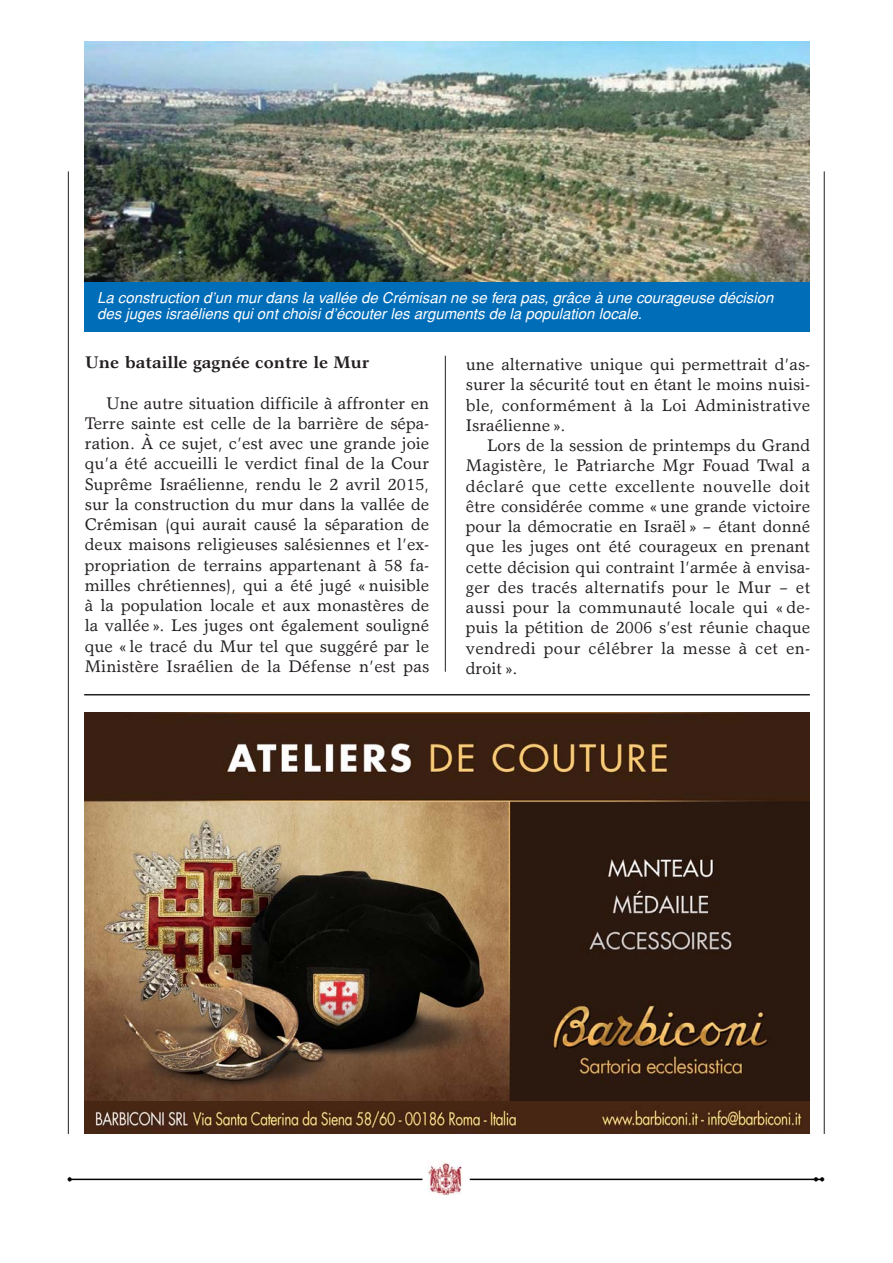
<style>
.page{position:relative;width:893px;height:1263px;background:#fff}
.page>*{position:absolute;margin:0;border:0;box-sizing:border-box;transform-origin:0 0}
.t1{font:16.95px/20.2px "Garth Graphic";letter-spacing:.005em;color:#231f20;text-align:justify}
.t2{font:700 16.95px "Garth Graphic";color:#231f20}
.t3{font:italic 15px/16.5px "Helvetica";color:#fff}
</style>
<div class="page">
<hr style="left:68px;top:171px;width:1px;height:963px;background:#231f20">
<hr style="left:824px;top:171px;width:1px;height:963px;background:#231f20">
<hr style="left:445px;top:356px;width:1px;height:316px;background:#231f20">
<img style="left:67px;top:1161px;width:758px;height:34px">
<img style="left:428px;top:1161px;width:35px;height:33px">
<img style="left:85px;top:712px;width:725px;height:389px">
<img style="left:85px;top:1101px;width:725px;height:33px">
<hr style="left:84px;top:694px;width:726px;height:1px;background:#231f20">
<img style="left:84px;top:41px;width:726px;height:242px">
<div style="left:84px;top:283px;width:726px;height:49px;background:#006db8"></div>
<p class="t3" style="left:97px;top:291px;width:681px">La construction d’un mur dans la vallée de Crémisan ne se fera pas, grâce à une courageuse décision des juges israéliens qui ont choisi d’écouter les arguments de la population locale.</p>
<p class="t2" style="left:85px;top:356px;width:286px">Une bataille gagnée contre le Mur</p>
<p class="t1" style="left:85px;top:394px;width:346px;text-indent:21px">Une autre situation difficile à affronter en Terre sainte est celle de la barrière de sépa&shy;ration. À ce sujet, c’est avec une grande joie qu’a été accueilli le verdict final de la Cour Suprême Israélienne, rendu le 2 avril 2015, sur la construction du mur dans la vallée de Crémisan (qui aurait causé la séparation de deux maisons religieuses salésiennes et l’ex&shy;propriation de terrains appartenant à 58 fa&shy;milles chrétiennes), qui a été jugé « nuisible à la population locale et aux monastères de la vallée ». Les juges ont également souligné que « le tracé du Mur tel que suggéré par le Ministère Israélien de la Défense n’est pas</p>
<p class="t1" style="left:466px;top:356px;width:346px">une alternative unique qui permettrait d’as&shy;surer la sécurité tout en étant le moins nuisi&shy;ble, conformément à la Loi Administrative Israélienne ».</p>
<p class="t1" style="left:466px;top:437px;width:346px;text-indent:21px">Lors de la session de printemps du Grand Magistère, le Patriarche Mgr Fouad Twal a déclaré que cette excellente nouvelle doit être considérée comme « une grande victoire pour la démocratie en Israël » – étant donné que les juges ont été courageux en prenant cette décision qui contraint l’armée à envisa&shy;ger des tracés alternatifs pour le Mur – et aussi pour la communauté locale qui « de&shy;puis la pétition de 2006 s’est réunie chaque vendredi pour célébrer la messe à cet en&shy;droit ».</p>
</div>
